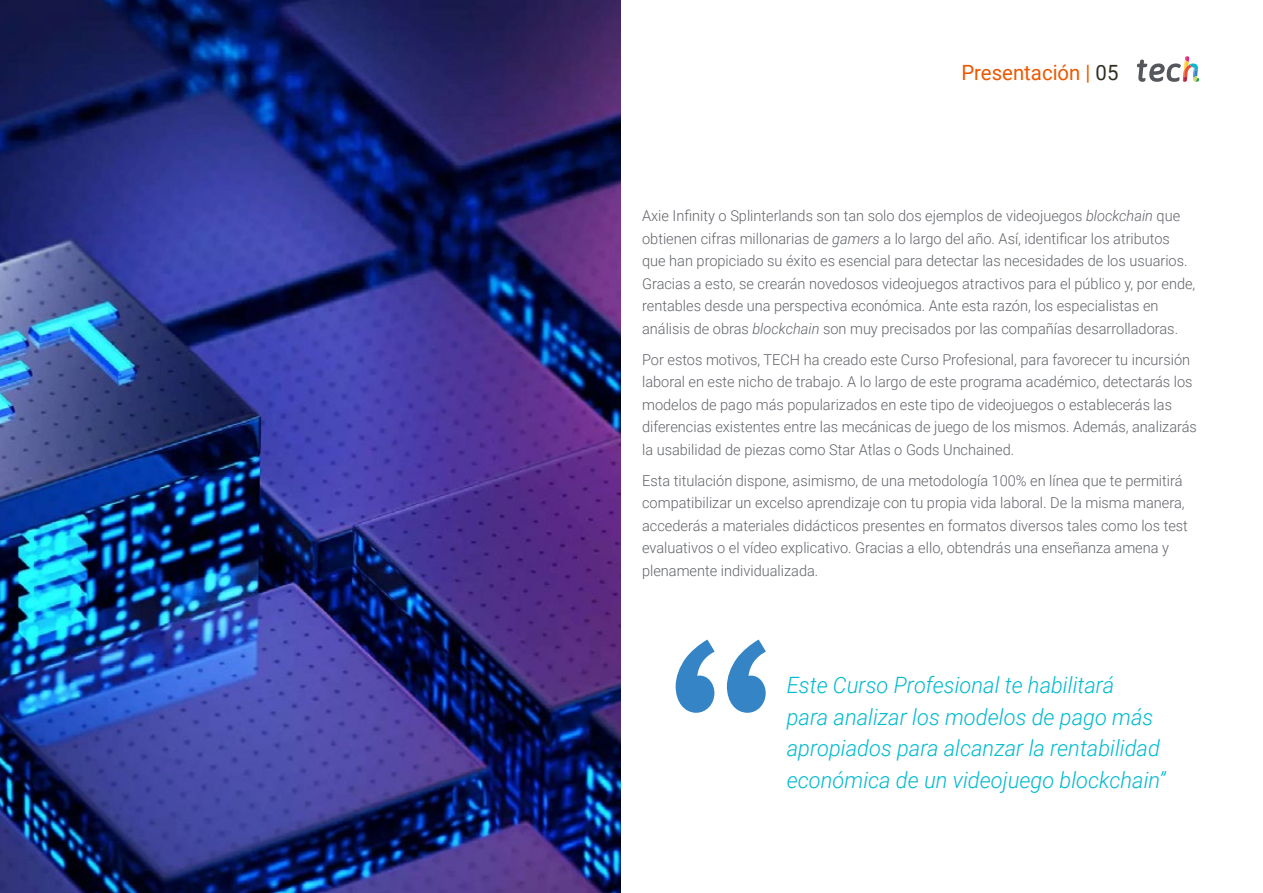
<style>
.page{position:relative;width:1263px;height:893px;background:#fff}
.page>*{position:absolute;margin:0;border:0;box-sizing:border-box;transform-origin:0 0}
.t1{font:italic 300 22.5px/31.5px "Roboto";color:#00bacf}
.t2{font:21px "Roboto";color:#ec5800}
.t3{font:300 15px/22.5px "Roboto";color:#61646a}
.s1{color:#312e20}
.s2{font-style:italic}
</style>
<div class="page">
<img style="left:0;top:0;width:621px;height:893px">
<svg style="left:1137px;top:56px;width:62px;height:26px"></svg>
<svg style="left:676px;top:639px;width:90px;height:74px"></svg>
<h2 class="t2" style="left:961px;top:57px;width:159px">Presentación | <span class="s1">05</span></h2>
<p class="t3" style="left:642px;top:204px;width:555px">Axie Infinity o Splinterlands son tan solo dos ejemplos de videojuegos <span class="s2">blockchain</span> que obtienen cifras millonarias de <span class="s2">gamers</span> a lo largo del año. Así, identificar los atributos que han propiciado su éxito es esencial para detectar las necesidades de los usuarios.<br>Gracias a esto, se crearán novedosos videojuegos atractivos para el público y, por ende, rentables desde una perspectiva económica. Ante esta razón, los especialistas en análisis de obras <span class="s2">blockchain</span> son muy precisados por las compañías desarrolladoras.</p>
<p class="t3" style="left:642px;top:348px;width:556px">Por estos motivos, TECH ha creado este Curso Profesional, para favorecer tu incursión laboral en este nicho de trabajo. A lo largo de este programa académico, detectarás los modelos de pago más popularizados en este tipo de videojuegos o establecerás las diferencias existentes entre las mecánicas de juego de los mismos. Además, analizarás la usabilidad de piezas como Star Atlas o Gods Unchained.</p>
<p class="t3" style="left:642px;top:469px;width:547px">Esta titulación dispone, asimismo, de una metodología 100% en línea que te permitirá compatibilizar un excelso aprendizaje con tu propia vida laboral. De la misma manera, accederás a materiales didácticos presentes en formatos diversos tales como los test evaluativos o el vídeo explicativo. Gracias a ello, obtendrás una enseñanza amena y plenamente individualizada.</p>
<h1 class="t1" style="left:787px;top:668px;width:380px">Este Curso Profesional te habilitará<br>para analizar los modelos de pago más apropiados para alcanzar la rentabilidad económica de un videojuego blockchain”</h1>
</div>
